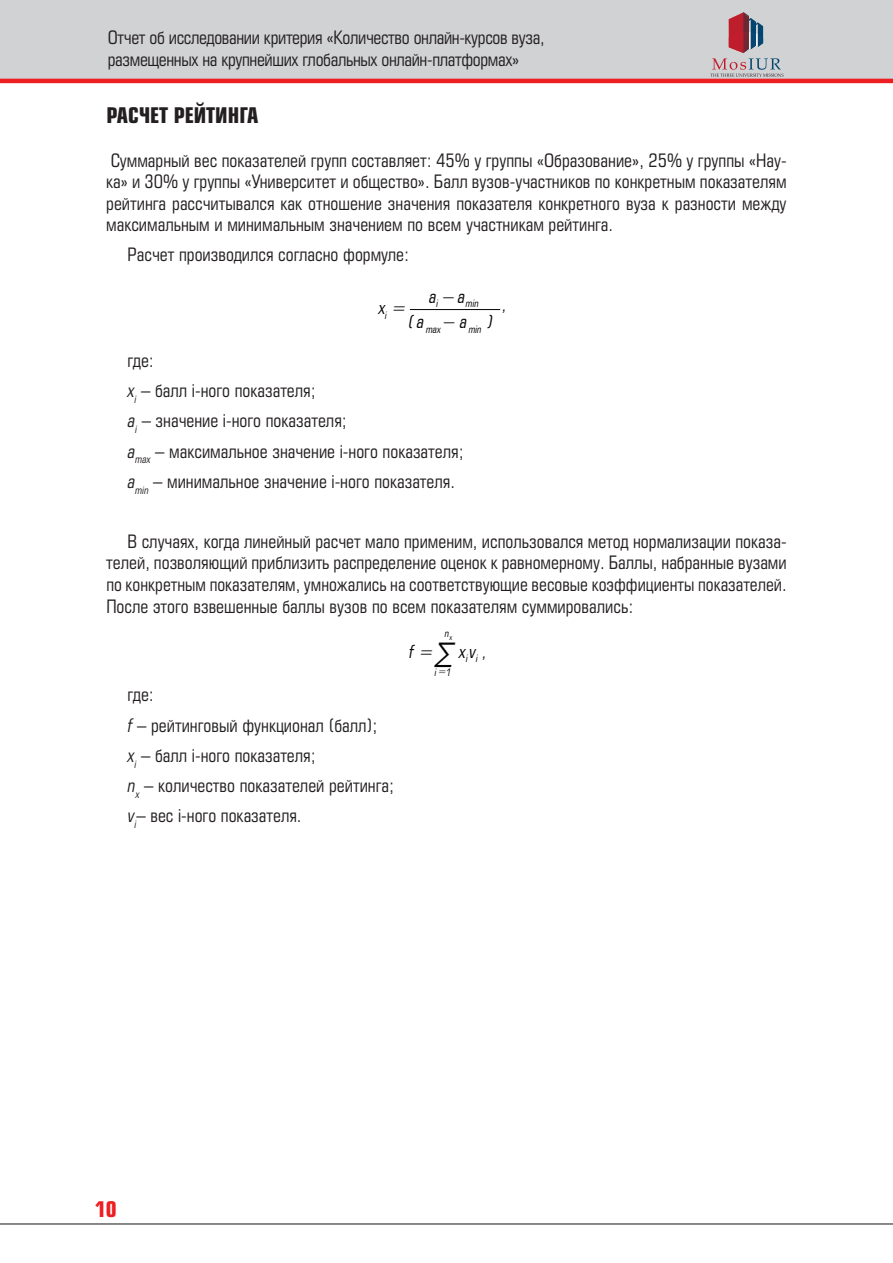
<style>
.page{position:relative;width:893px;height:1263px;background:#fff}
.page>*{position:absolute;margin:0;border:0;box-sizing:border-box;transform-origin:0 0}
.t1{font:700 21px "Europe Cond";color:#231f20}
.t2{font:700 21px "Europe Cond";color:#ee1f23}
.t3{font:18px/30.2px "Europe Cond";color:#231f20}
.t4{font:18px/21.6px "Europe Cond";letter-spacing:-.02em;color:#231f20}
.t5{font:italic condensed 18px/13.8px "Square 721 BT";color:#040503}
.t6{font:italic condensed 16.2px "Square 721 BT";color:#040503}
.t7{font:italic condensed 10.35px "Square 721 BT";color:#040503}
.t8{font:italic condensed 7.5px "Square 721 BT";color:#040503}
.s1{font-style:italic}
.s2{font-size:27px}
.s3{font-size:16.2px}
</style>
<div class="page">
<div style="left:0;top:0;width:893px;height:81px;background:#d1d2d4"></div>
<hr style="left:0;top:79px;width:893px;height:4px;background:#ee1f23">
<hr style="left:0;top:1223px;width:893px;height:2px;background:#636366">
<svg style="left:710px;top:12px;width:73px;height:65px"></svg>
<img style="left:749px;top:32px;width:14px;height:21px">
<img style="left:729px;top:32px;width:20px;height:21px">
<hr style="left:410px;top:309px;width:90px;height:1px;background:#040503">
<p class="t4" style="left:108px;top:27px;width:438px">Отчет об исследовании критерия «Количество онлайн-курсов вуза, размещенных на крупнейших глобальных онлайн-платформах»</p>
<p class="t1" style="left:106px;top:102px;width:153px">Расчет рейтинга</p>
<p class="t3" style="left:106px;top:149px;width:682px;line-height:21.6px;text-align:justify">Суммарный вес показателей групп составляет: 45% у группы «Образование», 25% у группы «Нау&shy;ка» и 30% у группы «Университет и общество». Балл вузов-участников по конкретным показателям рейтинга рассчитывался как отношение значения показателя конкретного вуза к разности между максимальным и минимальным значением по всем участникам рейтинга.</p>
<p class="t3" style="left:127px;top:240px;width:283px">Расчет производился согласно формуле:</p>
<p class="t7" style="left:436px;top:297px;width:5px">i</p>
<p class="t7" style="left:465px;top:297px;width:17px">min</p>
<p class="t7" style="left:385px;top:309px;width:5px">i</p>
<p class="t7" style="left:425px;top:323px;width:19px">max</p>
<p class="t7" style="left:468px;top:323px;width:17px">min</p>
<p class="t5" style="left:428px;top:289px;width:41px">a a</p>
<p class="t5" style="left:440px;top:289px;width:20px">−</p>
<p class="t5" style="left:407px;top:301px;width:21px;text-indent:-29px">x= (a</p>
<p class="t5" style="left:441px;top:315px;width:57px">−a )</p>
<p class="t6" style="left:502px;top:296px;width:9px">,</p>
<p class="t3" style="left:128px;top:345px;width:338px">где:<br><span class="s1">x</span><sub>i</sub> – балл i-ного показателя;<br><span class="s1">a</span><sub>i</sub> – значение i-ного показателя;<br><span class="s1">a</span><sub>max</sub> – максимальное значение i-ного показателя; <span class="s1">a</span><sub>min</sub> – минимальное значение i-ного показателя.</p>
<p class="t3" style="left:106px;top:530px;width:682px;line-height:21.6px;text-indent:21px">В случаях, когда линейный расчет мало применим, использовался метод нормализации показа&shy;телей, позволяющий приблизить распределение оценок к равномерному. Баллы, набранные вузами по конкретным показателям, умножались на соответствующие весовые коэффициенты показателей.<br>После этого взвешенные баллы вузов по всем показателям суммировались:</p>
<p class="t8" style="left:444px;top:633px;width:11px">x<sup>n</sup></p>
<p class="t7" style="left:465px;top:652px;width:16px">i i</p>
<p class="t7" style="left:434px;top:666px;width:20px">i 1</p>
<p class="t5" style="left:408px;top:644px;width:83px">f =<span class="s2">∑</span> <span class="s3">,</span></p>
<p class="t5" style="left:458px;top:644px;width:22px">xv</p>
<p class="t7" style="left:437px;top:665px;width:12px">=</p>
<p class="t3" style="left:128px;top:680px;width:268px">где:<br><span class="s1">f</span> – рейтинговый функционал (балл);<br><span class="s1">x</span><sub>i</sub> – балл i-ного показателя;<br><span class="s1">n</span><sub>x</sub> – количество показателей рейтинга; <span class="s1">v</span><sub>i</sub>– вес i-ного показателя.</p>
<p class="t2" style="left:95px;top:1195px;width:23px">10</p>
</div>
